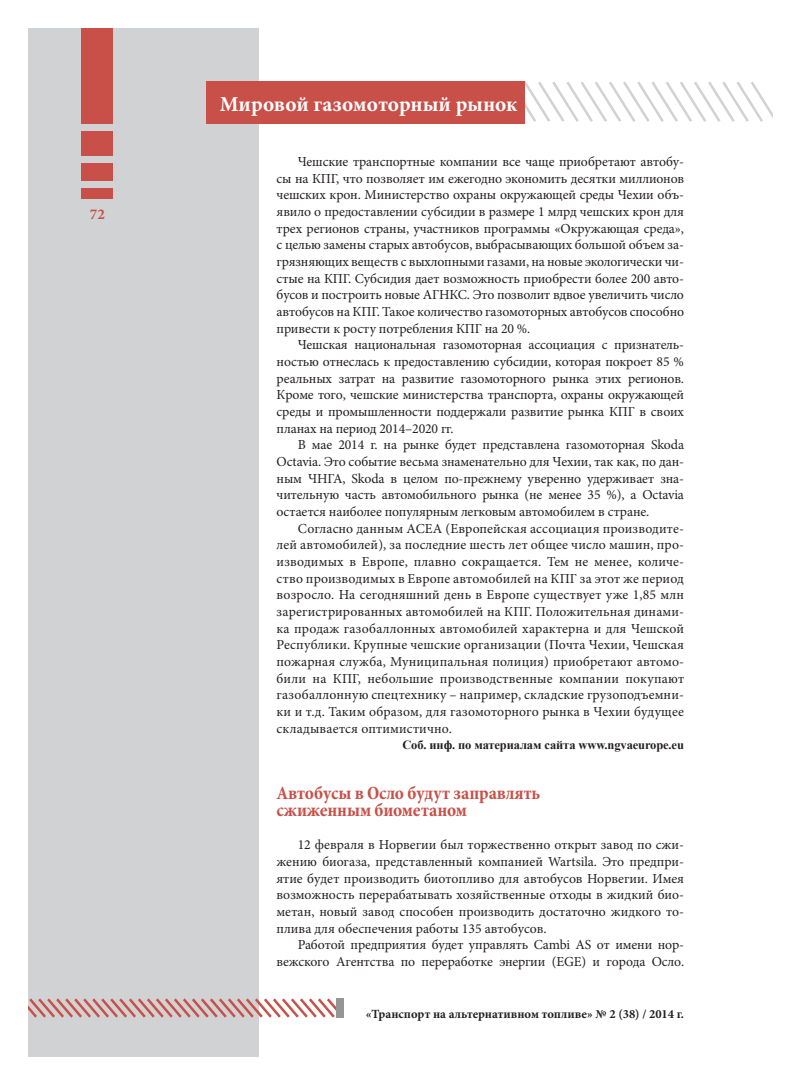
<style>
.page{position:relative;width:801px;height:1085px;background:#fff}
.page>*{position:absolute;margin:0;border:0;box-sizing:border-box;transform-origin:0 0}
.t1{font:700 21.25px "Minion Pro";color:#fff}
.t2{font:700 condensed 18.75px/16.6px "Minion Pro";letter-spacing:-.01em;color:#c85048}
.t3{font:700 15px "Minion Pro";color:#c85048}
.t4{font:13.75px/16.6px "Minion Pro";letter-spacing:-.01em;color:#231f20;text-align:justify}
.t5{font:700 12.5px "Minion Pro";color:#231f20}
.t6{font:700 12.5px "Times New Roman";letter-spacing:-.01em;color:#231f20}
</style>
<div class="page">
<div style="left:28px;top:28px;width:231px;height:1028px;background:#d1d2d4"></div>
<svg style="left:28px;top:998px;width:316px;height:20px"></svg>
<div style="left:206px;top:81px;width:318px;height:43px;background:#c85048"></div>
<div style="left:81px;top:28px;width:32px;height:96px;background:#c85048"></div>
<div style="left:81px;top:131px;width:32px;height:25px;background:#c85048"></div>
<div style="left:81px;top:163px;width:32px;height:18px;background:#c85048"></div>
<div style="left:81px;top:188px;width:32px;height:10px;background:#c85048"></div>
<svg style="left:524px;top:81px;width:249px;height:43px"></svg>
<p class="t3" style="left:90px;top:208px;width:16px">72</p>
<h1 class="t1" style="left:220px;top:95px;width:299px">Мировой газомоторный рынок</h1>
<p class="t4" style="left:277px;top:154px;width:409px;text-indent:21px">Чешские транспортные компании все чаще приобретают автобу&shy;сы на КПГ, что позволяет им ежегодно экономить десятки миллионов чешских крон. Министерство охраны окружающей среды Чехии объ&shy;явило о предоставлении субсидии в размере 1 млрд чешских крон для трех регионов страны, участников программы «Окружающая среда», с целью замены старых автобусов, выбрасывающих большой объем за&shy;грязняющих веществ с выхлопными газами, на новые экологически чи&shy;стые на КПГ. Субсидия дает возможность приобрести более 200 авто&shy;бусов и построить новые АГНКС. Это позволит вдвое увеличить число автобусов на КПГ. Такое количество газомоторных автобусов способно привести к росту потребления КПГ на 20 %.</p>
<p class="t4" style="left:277px;top:337px;width:409px;text-indent:21px">Чешская национальная газомоторная ассоциация с признатель&shy;ностью отнеслась к предоставлению субсидии, которая покроет 85 % реальных затрат на развитие газомоторного рынка этих регионов.<br>Кроме того, чешские министерства транспорта, охраны окружающей среды и промышленности поддержали развитие рынка КПГ в своих планах на период 2014–2020 гг.</p>
<p class="t4" style="left:277px;top:437px;width:409px;text-indent:21px">В мае 2014 г. на рынке будет представлена газомоторная Skoda Octavia. Это событие весьма знаменательно для Чехии, так как, по дан&shy;ным ЧНГА, Skoda в целом по-прежнему уверенно удерживает зна&shy;чительную часть автомобильного рынка (не менее 35 %), а Octavia остается наиболее популярным легковым автомобилем в стране.</p>
<p class="t4" style="left:277px;top:521px;width:409px;text-indent:21px">Согласно данным ACEA (Европейская ассоциация производите&shy;лей автомобилей), за последние шесть лет общее число машин, про&shy;изводимых в Европе, плавно сокращается. Тем не менее, количе&shy;ство производимых в Европе автомобилей на КПГ за этот же период возросло. На сегодняшний день в Европе существует уже 1,85 млн зарегистрированных автомобилей на КПГ. Положительная динами&shy;ка продаж газобаллонных автомобилей характерна и для Чешской Республики. Крупные чешские организации (Почта Чехии, Чешская пожарная служба, Муниципальная полиция) приобретают автомо&shy;били на КПГ, небольшие производственные компании покупают газобаллонную спецтехнику – например, складские грузоподъемни&shy;ки и т.д. Таким образом, для газомоторного рынка в Чехии будущее складывается оптимистично.</p>
<p class="t6" style="left:402px;top:738px;width:283px">Соб. инф. по материалам сайта www.ngvaeurope.eu</p>
<h2 class="t2" style="left:276px;top:786px;width:265px">Автобусы в Осло будут заправлять сжиженным биометаном</h2>
<p class="t4" style="left:276px;top:837px;width:409px;text-indent:21px">12 февраля в Норвегии был торжественно открыт завод по сжи&shy;жению биогаза, представленный компанией Wartsila. Это предпри&shy;ятие будет производить биотопливо для автобусов Норвегии. Имея возможность перерабатывать хозяйственные отходы в жидкий био&shy;метан, новый завод способен производить достаточно жидкого то&shy;плива для обеспечения работы 135 автобусов.</p>
<p class="t4" style="left:276px;top:937px;width:409px;text-align:right">Работой предприятия будет управлять Cambi AS от имени нор&shy;вежского Агентства по переработке энергии (EGE) и города Осло.</p>
<p class="t5" style="left:366px;top:1008px;width:320px">«Транспорт на альтернативном топливе» № 2 (38) / 2014 г.</p>
</div>
